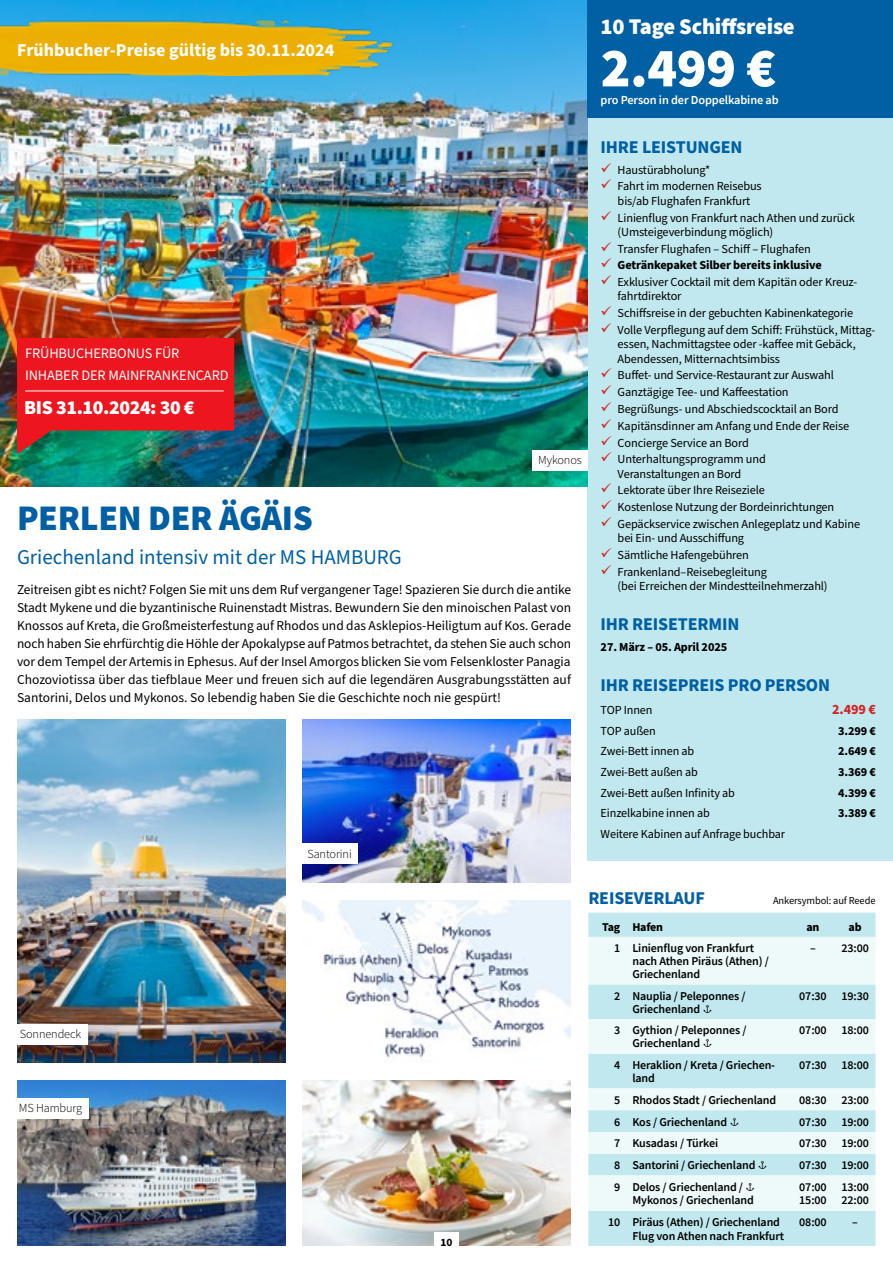
<style>
.page{position:relative;width:893px;height:1263px;background:#fff}
.page>*{position:absolute;margin:0;border:0;box-sizing:border-box;transform-origin:0 0}
.t1{font:900 55.5px "Source Sans Pro";color:#fff}
.t2{font:900 36px "Source Sans Pro";letter-spacing:-.01em;color:#0060a3}
.t3{font:900 22.5px "Source Sans Pro";letter-spacing:-.01em;color:#fff}
.t4{font:21px "Source Sans Pro";color:#0060a3}
.t5{font:900 19.8px "Source Sans Pro";letter-spacing:-.02em;color:#fff}
.t6{font:700 18px "Source Sans Pro";letter-spacing:-.01em;color:#0060a3}
.t7{font:700 18px "Source Sans Pro";color:#fff}
.t8{font:14.4px/21.6px "Source Sans Pro";letter-spacing:-.01em;color:#fff}
.t9{font:700 14.25px "Source Sans Pro";color:#d42222}
.t10{font:13.5px/18px "Source Sans Pro";color:#000;text-align:justify}
.t11{font:12.3px/16.8px "Source Sans Pro";letter-spacing:-.01em;color:#000}
.t12{font:700 12.3px "Source Sans Pro";letter-spacing:-.01em;color:#000}
.t13{font:300 12.3px "Source Sans Pro";letter-spacing:-.01em;color:#000}
.t14{font:600 12.3px "Source Sans Pro";letter-spacing:-.01em;color:#fff}
.t15{font:600 12px/12.9px "Source Sans Pro";letter-spacing:-.01em;color:#000}
.t16{font:700 12px "Source Sans Pro";letter-spacing:-.02em;color:#000}
.t17{font:700 11.25px "Source Sans Pro";color:#000}
.t18{font:10.5px "Source Sans Pro";letter-spacing:-.01em;color:#000}
.s1{font-family:"Carta";font-weight:400}
</style>
<div class="page">
<div style="left:588px;top:82px;width:305px;height:779px;background:#c1e8ee"></div>
<img style="left:0;top:0;width:588px;height:486px">
<img style="left:17px;top:1080px;width:268px;height:166px">
<img style="left:17px;top:719px;width:268px;height:343px">
<img style="left:302px;top:1080px;width:269px;height:166px">
<img style="left:302px;top:719px;width:269px;height:163px">
<div style="left:301px;top:844px;width:57px;height:20px;background:#fff"></div>
<div style="left:14px;top:1024px;width:73px;height:20px;background:#fff"></div>
<div style="left:532px;top:450px;width:56px;height:20px;background:#fff"></div>
<hr style="left:892px;top:0;width:1px;height:486px;background:#d42222">
<img style="left:302px;top:900px;width:269px;height:158px">
<div style="left:13px;top:1098px;width:75px;height:20px;background:#fff"></div>
<img style="left:0;top:18px;width:414px;height:58px">
<div style="left:588px;top:912px;width:287px;height:334px;background:#c1e8ee"></div>
<svg style="left:588px;top:937px;width:287px;height:274px;background:#dbf2f5"></svg>
<div style="left:588px;top:0;width:305px;height:117px;background:#0060a3"></div>
<div style="left:434px;top:1232px;width:25px;height:30px;background:#fff"></div>
<svg style="left:17px;top:338px;width:217px;height:116px;background:#c3292e"></svg>
<hr style="left:25px;top:390px;width:199px;height:1px;background:#fff">
<h3 class="t7" style="left:17px;top:38px;width:319px">Frühbucher-Preise gültig bis 30.11.2024</h3>
<h3 class="t3" style="left:601px;top:11px;width:196px">10 Tage Schiffsreise</h3>
<h1 class="t1" style="left:601px;top:30px;width:177px">2.499 €</h1>
<p class="t14" style="left:601px;top:92px;width:180px">pro Person in der Doppelkabine ab</p>
<p class="t8" style="left:25px;top:343px;width:205px">FRÜHBUCHERBONUS FÜR<br>INHABER DER MAINFRANKENCARD</p>
<h3 class="t5" style="left:24px;top:393px;width:172px">BIS 31.10.2024: 30 €</h3>
<p class="t13" style="left:538px;top:453px;width:45px">Mykonos</p>
<h2 class="t2" style="left:17px;top:493px;width:297px">PERLEN DER ÄGÄIS</h2>
<h3 class="t4" style="left:17px;top:543px;width:386px">Griechenland intensiv mit der MS HAMBURG</h3>
<p class="t10" style="left:17px;top:581px;width:556px">Zeitreisen gibt es nicht? Folgen Sie mit uns dem Ruf vergangener Tage! Spazieren Sie durch die antike Stadt Mykene und die byzantinische Ruinenstadt Mistras. Bewundern Sie den minoischen Palast von Knossos auf Kreta, die Großmeisterfestung auf Rhodos und das Asklepios-Heiligtum auf Kos. Gerade noch haben Sie ehrfürchtig die Höhle der Apokalypse auf Patmos betrachtet, da stehen Sie auch schon vor dem Tempel der Artemis in Ephesus. Auf der Insel Amorgos blicken Sie vom Felsenkloster Panagia Chozoviotissa über das tiefblaue Meer und freuen sich auf die legendären Ausgrabungsstätten auf Santorini, Delos und Mykonos. So lebendig haben Sie die Geschichte noch nie gespürt!</p>
<p class="t13" style="left:307px;top:846px;width:46px">Santorini</p>
<h3 class="t6" style="left:601px;top:134px;width:143px">IHRE LEISTUNGEN</h3>
<p class="t11" style="left:618px;top:162px;width:146px">Haustürabholung*<br>Fahrt im modernen Reisebus</p>
<p class="t11" style="left:618px;top:193px;width:239px">bis/ab Flughafen Frankfurt<br>Linienflug von Frankfurt nach Athen und zurück</p>
<p class="t11" style="left:618px;top:224px;width:195px">(Umsteigeverbindung möglich)<br>Transfer Flughafen – Schiff – Flughafen</p>
<p class="t12" style="left:618px;top:257px;width:206px">Getränkepaket Silber bereits inklusive</p>
<p class="t11" style="left:618px;top:275px;width:241px;line-height:14.2px">Exklusiver Cocktail mit dem Kapitän oder Kreuz&shy;fahrtdirektor</p>
<p class="t11" style="left:618px;top:305px;width:259px">Schiffsreise in der gebuchten Kabinenkategorie<br>Volle Verpflegung auf dem Schiff: Frühstück, Mittag-</p>
<p class="t11" style="left:618px;top:337px;width:240px;line-height:14.2px">essen, Nachmittagstee oder -kaffee mit Gebäck,<br>Abendessen, Mitternachtsimbiss</p>
<p class="t11" style="left:618px;top:367px;width:233px">Buffet- und Service-Restaurant zur Auswahl Ganztägige Tee- und Kaffeestation Begrüßungs- und Abschiedscocktail an Bord Kapitänsdinner am Anfang und Ende der Reise Concierge Service an Bord Unterhaltungsprogramm und</p>
<p class="t11" style="left:618px;top:465px;width:244px">Veranstaltungen an Bord<br>Lektorate über Ihre Reiseziele<br>Kostenlose Nutzung der Bordeinrichtungen Gepäckservice zwischen Anlegeplatz und Kabine</p>
<p class="t11" style="left:618px;top:530px;width:151px">bei Ein- und Ausschiffung<br>Sämtliche Hafengebühren<br>Frankenland–Reisebegleitung</p>
<p class="t11" style="left:618px;top:578px;width:212px">(bei Erreichen der Mindestteilnehmerzahl)</p>
<h3 class="t6" style="left:601px;top:611px;width:140px">IHR REISETERMIN</h3>
<p class="t12" style="left:601px;top:638px;width:128px">27. März – 05. April 2025</p>
<h3 class="t6" style="left:601px;top:673px;width:231px">IHR REISEPREIS PRO PERSON</h3>
<p class="t11" style="left:601px;top:702px;width:53px">TOP Innen</p>
<p class="t9" style="left:832px;top:699px;width:45px">2.499 €</p>
<p class="t11" style="left:601px;top:722px;width:57px">TOP außen</p>
<p class="t12" style="left:838px;top:722px;width:39px">3.299 €</p>
<p class="t11" style="left:601px;top:743px;width:95px">Zwei-Bett innen ab</p>
<p class="t12" style="left:838px;top:743px;width:39px">2.649 €</p>
<p class="t11" style="left:601px;top:764px;width:99px">Zwei-Bett außen ab</p>
<p class="t12" style="left:838px;top:763px;width:39px">3.369 €</p>
<p class="t11" style="left:601px;top:784px;width:136px">Zwei-Bett außen Infinity ab</p>
<p class="t12" style="left:838px;top:784px;width:39px">4.399 €</p>
<p class="t11" style="left:601px;top:805px;width:111px">Einzelkabine innen ab</p>
<p class="t12" style="left:838px;top:805px;width:39px">3.389 €</p>
<p class="t11" style="left:601px;top:826px;width:186px">Weitere Kabinen auf Anfrage buchbar</p>
<p class="t13" style="left:20px;top:1026px;width:63px">Sonnendeck</p>
<p class="t13" style="left:19px;top:1101px;width:65px">MS Hamburg</p>
<p class="t17" style="left:440px;top:1234px;width:13px">10</p>
<h3 class="t6" style="left:588px;top:885px;width:118px">REISEVERLAUF</h3>
<p class="t16" style="left:602px;top:919px;width:62px">Tag Hafen</p>
<p class="t16" style="left:806px;top:919px;width:15px">an</p>
<p class="t16" style="left:849px;top:919px;width:15px">ab</p>
<p class="t15" style="left:632px;top:942px;width:138px;text-indent:-18px">1 Linienflug von Frankfurt nach Athen Piräus (Athen) /<br>Griechenland</p>
<p class="t15" style="left:810px;top:942px;width:60px">– 23:00</p>
<p class="t15" style="left:632px;top:989px;width:115px;text-indent:-18px">2 Nauplia / Peleponnes /<br>Griechenland <span class="s1">h</span></p>
<p class="t15" style="left:799px;top:989px;width:71px">07:30 19:30</p>
<p class="t15" style="left:632px;top:1024px;width:116px;text-indent:-18px">3 Gythion / Peleponnes /<br>Griechenland <span class="s1">h</span></p>
<p class="t15" style="left:799px;top:1024px;width:71px">07:00 18:00</p>
<p class="t15" style="left:632px;top:1058px;width:144px;text-indent:-18px">4 Heraklion / Kreta / Griechen&shy;land</p>
<p class="t15" style="left:799px;top:1058px;width:71px">07:30 18:00</p>
<p class="t15" style="left:614px;top:1093px;width:164px">5 Rhodos Stadt / Griechenland</p>
<p class="t15" style="left:799px;top:1093px;width:71px">08:30 23:00</p>
<p class="t15" style="left:614px;top:1115px;width:126px">6 Kos / Griechenland <span class="s1">h</span></p>
<p class="t15" style="left:799px;top:1115px;width:71px">07:30 19:00</p>
<p class="t15" style="left:614px;top:1137px;width:105px">7 Kusadası / Türkei</p>
<p class="t15" style="left:799px;top:1137px;width:71px">07:30 19:00</p>
<p class="t15" style="left:614px;top:1158px;width:154px">8 Santorini / Griechenland <span class="s1">h</span></p>
<p class="t15" style="left:799px;top:1158px;width:71px">07:30 19:00</p>
<p class="t15" style="left:614px;top:1180px;width:142px;line-height:13.5px;text-align:right">9 Delos / Griechenland / <span class="s1">h<br></span>Mykonos / Griechenland</p>
<p class="t15" style="left:799px;top:1180px;width:29px;line-height:13.5px">07:00<br>15:00</p>
<p class="t15" style="left:841px;top:1180px;width:29px;line-height:13.5px">13:00<br>22:00</p>
<p class="t15" style="left:632px;top:1215px;width:153px;line-height:13.5px;text-indent:-24px">10 Piräus (Athen) / Griechenland<br>Flug von Athen nach Frankfurt</p>
<p class="t15" style="left:799px;top:1215px;width:29px">08:00</p>
<p class="t15" style="left:852px;top:1215px;width:7px">–</p>
<p class="t18" style="left:773px;top:893px;width:104px">Ankersymbol: auf Reede</p>
</div>
